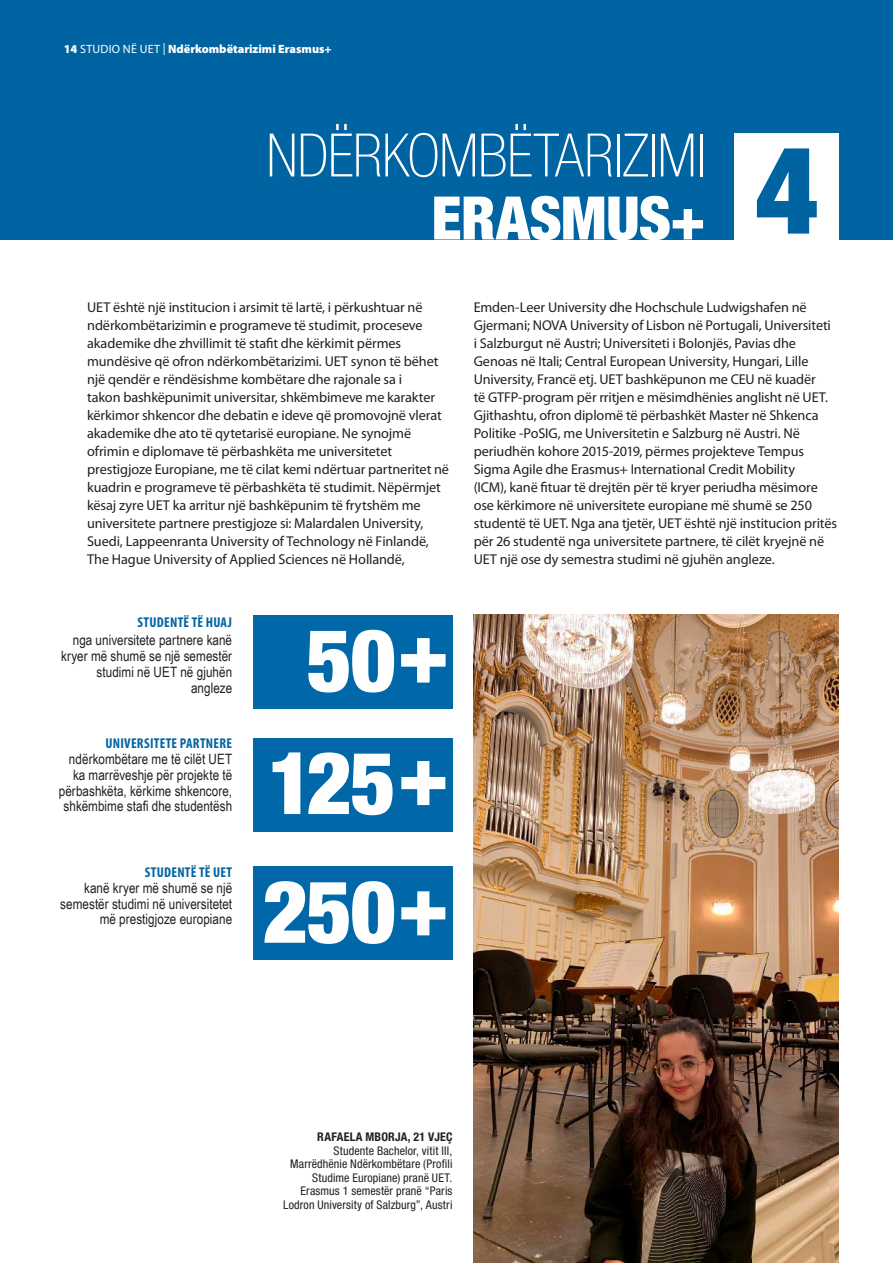
<style>
.page{position:relative;width:893px;height:1263px;background:#fff}
.page>*{position:absolute;margin:0;border:0;box-sizing:border-box;transform-origin:0 0}
.Tit_1{font:900 condensed 122.7px "Helvetica Neue";color:#0064a2}
.Tit_1-2{font:900 condensed 87px "Helvetica Neue";letter-spacing:-.015em;color:#fff}
.Tit_1-3{font:100 condensed 60px "Helvetica Neue";letter-spacing:-.01em;color:#fff}
.Tit_1-4{font:900 condensed 60px "Helvetica Neue";letter-spacing:-.005em;color:#fff}
.tekst{font:14.25px/18px "Myriad Pro";letter-spacing:-.01em;color:#231f20}
.tekst-2{font:14.25px/15.8px "Arial Narrow";letter-spacing:.005em;color:#231f20;text-align:right}
.tekst-3{font:700 condensed 14.25px "Myriad Pro";letter-spacing:.02em;color:#0064a2}
.Tit_1-5{font:condensed 12px/13.5px "Helvetica Neue LT Std";letter-spacing:.01em;color:#231f20;text-align:right}
.t1{font:900 12px "Myriad Pro";color:#fff}
.Tit_1-6{font:700 condensed 12px "Helvetica Neue LT Std";letter-spacing:.015em;color:#231f20}
.s1{font-weight:400}
.s2{font-family:"Myriad Pro";font-weight:700;font-stretch:condensed;color:#0064a2}
</style>
<div class="page">
<div style="left:0;top:0;width:893px;height:239px;background:#0064a2"></div>
<img style="left:474px;top:615px;width:365px;height:648px">
<div style="left:253px;top:866px;width:199px;height:94px;background:#0068a9"></div>
<div style="left:253px;top:738px;width:199px;height:93px;background:#0068a9"></div>
<div style="left:253px;top:615px;width:199px;height:94px;background:#0068a9"></div>
<svg style="left:401px;top:761px;width:44px;height:44px"></svg>
<svg style="left:401px;top:891px;width:44px;height:44px"></svg>
<svg style="left:401px;top:638px;width:44px;height:44px"></svg>
<div style="left:735px;top:134px;width:104px;height:106px;background:#fff"></div>
<p class="t1" style="left:64px;top:42px;width:269px">14 <span class="s1">STUDIO NË UET |</span> Ndërkombëtarizimi Erasmus+</p>
<p class="Tit_1-3" style="left:266px;top:122px;width:441px">NDËRKOMBËTARIZIMI</p>
<p class="Tit_1-4" style="left:432px;top:181px;width:276px">ERASMUS+</p>
<p class="Tit_1" style="left:755px;top:114px;width:65px">4</p>
<p class="tekst" style="left:87px;top:298px;width:363px">UET është një institucion i arsimit të lartë, i përkushtuar në ndërkombëtarizimin e programeve të studimit, proceseve akademike dhe zhvillimit të stafit dhe kërkimit përmes mundësive që ofron ndërkombëtarizimi. UET synon të bëhet një qendër e rëndësishme kombëtare dhe rajonale sa i<br>takon bashkëpunimit universitar, shkëmbimeve me karakter kërkimor shkencor dhe debatin e ideve që promovojnë vlerat akademike dhe ato të qytetarisë europiane. Ne synojmë ofrimin e diplomave të përbashkëta me universitetet prestigjoze Europiane, me të cilat kemi ndërtuar partneritet në kuadrin e programeve të përbashkëta të studimit. Nëpërmjet kësaj zyre UET ka arritur një bashkëpunim të frytshëm me universitete partnere prestigjoze si: Malardalen University, Suedi, Lappeenranta University of Technology në Finlandë, The Hague University of Applied Sciences në Hollandë,</p>
<p class="tekst" style="left:474px;top:298px;width:365px">Emden-Leer University dhe Hochschule Ludwigshafen në Gjermani; NOVA University of Lisbon në Portugali, Universiteti i Salzburgut në Austri; Universiteti i Bolonjës, Pavias dhe Genoas në Itali; Central European University, Hungari, Lille University, Francë etj. UET bashkëpunon me CEU në kuadër<br>të GTFP-program për rritjen e mësimdhënies anglisht në UET.<br>Gjithashtu, ofron diplomë të përbashkët Master në Shkenca Politike -PoSIG, me Universitetin e Salzburg në Austri. Në periudhën kohore 2015-2019, përmes projekteve Tempus Sigma Agile dhe Erasmus+ International Credit Mobility<br>(ICM), kanë fituar të drejtën për të kryer periudha mësimore ose kërkimore në universitete europiane më shumë se 250 studentë të UET. Nga ana tjetër, UET është një institucion pritës për 26 studentë nga universitete partnere, të cilët kryejnë në UET një ose dy semestra studimi në gjuhën angleze.</p>
<p class="tekst-3" style="left:138px;top:614px;width:96px">STUDENTË TË HUAJ</p>
<p class="tekst-2" style="left:61px;top:632px;width:172px">nga universitete partnere kanë kryer më shumë se një semestër studimi në UET në gjuhën angleze</p>
<p class="tekst-2" style="left:59px;top:735px;width:175px"><span class="s2">UNIVERSITETE PARTNERE </span>ndërkombëtare me të cilët UET ka marrëveshje për projekte të përbashkëta, kërkime shkencore, shkëmbime stafi dhe studentësh</p>
<p class="tekst-3" style="left:145px;top:863px;width:89px">STUDENTË TË UET</p>
<p class="tekst-2" style="left:60px;top:879px;width:173px">kanë kryer më shumë se një semestër studimi në universitetet më prestigjoze europiane</p>
<p class="Tit_1-2" style="left:307px;top:607px;width:91px">50</p>
<p class="Tit_1-2" style="left:268px;top:729px;width:129px">125</p>
<p class="Tit_1-2" style="left:263px;top:858px;width:134px">250</p>
<p class="Tit_1-6" style="left:317px;top:1130px;width:137px">RAFAELA MBORJA, 21 VJEÇ</p>
<p class="Tit_1-5" style="left:290px;top:1144px;width:164px">Studente Bachelor, vitit III,<br>Marrëdhënie Ndërkombëtare (Profili<br>Studime Europiane) pranë UET.</p>
<p class="Tit_1-5" style="left:283px;top:1184px;width:171px">Erasmus 1 semestër pranë “Paris<br>Lodron University of Salzburg”, Austri</p>
</div>
